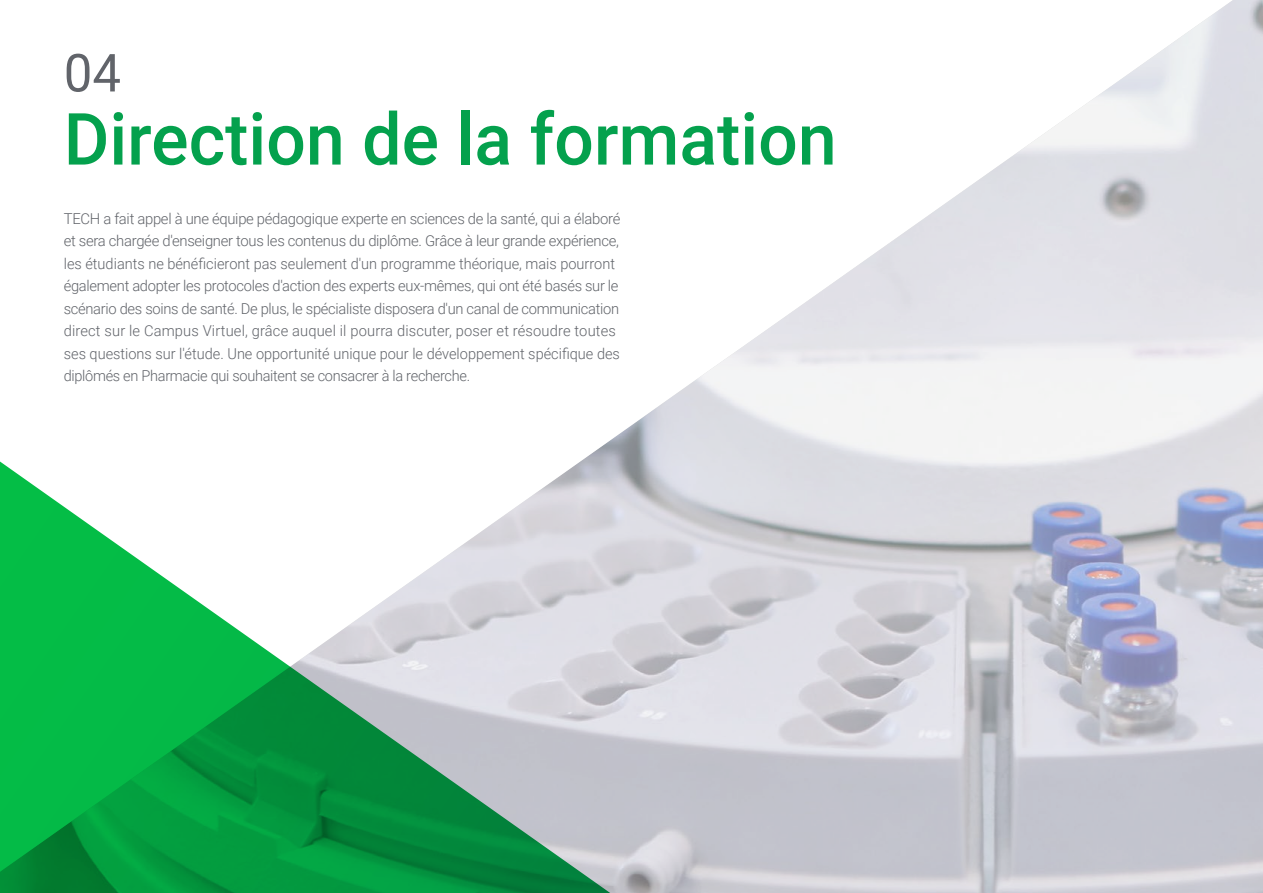
<style>
.page{position:relative;width:1263px;height:893px;background:#fff}
.page>*{position:absolute;margin:0;border:0;box-sizing:border-box;transform-origin:0 0}
.t1{font:500 72px "Roboto";color:#04a14d}
.t2{font:52.5px "Roboto";color:#61646a}
.t3{font:300 15px/22.5px "Roboto";letter-spacing:-.02em;color:#61646a}
</style>
<div class="page">
<img style="left:602px;top:0;width:661px;height:893px">
<svg style="left:0;top:446px;width:640px;height:447px"></svg>
<h2 class="t2" style="left:64px;top:36px;width:59px">04</h2>
<h1 class="t1" style="left:64px;top:89px;width:774px">Direction de la formation</h1>
<p class="t3" style="left:64px;top:207px;width:558px">TECH a fait appel à une équipe pédagogique experte en sciences de la santé, qui a élaboré et sera chargée d'enseigner tous les contenus du diplôme. Grâce à leur grande expérience, les étudiants ne bénéficieront pas seulement d'un programme théorique, mais pourront également adopter les protocoles d'action des experts eux-mêmes, qui ont été basés sur le scénario des soins de santé. De plus, le spécialiste disposera d'un canal de communication direct sur le Campus Virtuel, grâce auquel il pourra discuter, poser et résoudre toutes ses questions sur l'étude. Une opportunité unique pour le développement spécifique des diplômés en Pharmacie qui souhaitent se consacrer à la recherche.</p>
</div>
